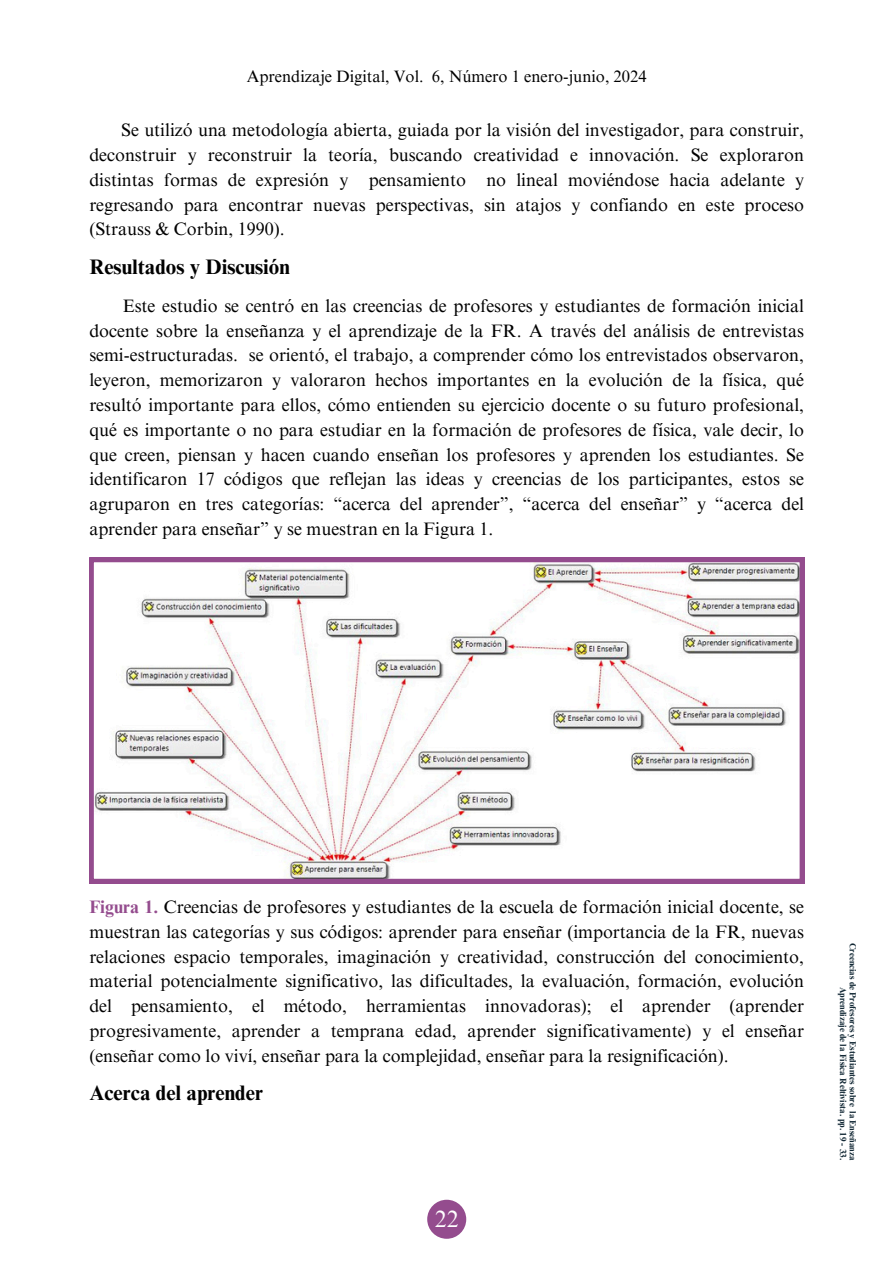
<style>
.page{position:relative;width:893px;height:1264px;background:#fff}
.page>*{position:absolute;margin:0;border:0;box-sizing:border-box;transform-origin:0 0}
.t1{font:23.55px "Times NRMT Pro";color:#fff}
.t2{font:700 21px "Times NRMT Pro";color:#000}
.t3{font:18px/24.8px "Times NRMT Pro";color:#000;text-align:justify}
.t4{font:16.5px "Times NRMT Pro";color:#000}
.t5{font:700 9px/9.8px "Times NRMT Pro";color:#122835;text-align:right}
.s1{font-weight:700;color:#944c8e}
</style>
<div class="page">
<svg style="left:89px;top:557px;width:715px;height:326px"></svg>
<div style="left:427px;top:1199px;width:39px;height:39px;background:#944c8e;border-radius:50%"></div>
<p class="t4" style="left:247px;top:70px;width:401px">Aprendizaje Digital, Vol. 6, Número 1 enero-junio, 2024</p>
<p class="t3" style="left:89px;top:120px;width:716px;text-indent:32px">Se utilizó una metodología abierta, guiada por la visión del investigador, para construir, deconstruir y reconstruir la teoría, buscando creatividad e innovación. Se exploraron distintas formas de expresión y pensamiento no lineal moviéndose hacia adelante y regresando para encontrar nuevas perspectivas, sin atajos y confiando en este proceso (Strauss &amp; Corbin, 1990).</p>
<p class="t2" style="left:89px;top:259px;width:202px">Resultados y Discusión</p>
<p class="t3" style="left:89px;top:296px;width:716px;text-indent:33px">Este estudio se centró en las creencias de profesores y estudiantes de formación inicial docente sobre la enseñanza y el aprendizaje de la FR. A través del análisis de entrevistas semi-estructuradas. se orientó, el trabajo, a comprender cómo los entrevistados observaron, leyeron, memorizaron y valoraron hechos importantes en la evolución de la física, qué resultó importante para ellos, cómo entienden su ejercicio docente o su futuro profesional, qué es importante o no para estudiar en la formación de profesores de física, vale decir, lo que creen, piensan y hacen cuando enseñan los profesores y aprenden los estudiantes. Se identificaron 17 códigos que reflejan las ideas y creencias de los participantes, estos se agruparon en tres categorías: “acerca del aprender”, “acerca del enseñar” y “acerca del aprender para enseñar” y se muestran en la Figura 1.</p>
<p class="t3" style="left:89px;top:896px;width:716px"><span class="s1">Figura 1.</span> Creencias de profesores y estudiantes de la escuela de formación inicial docente, se muestran las categorías y sus códigos: aprender para enseñar (importancia de la FR, nuevas relaciones espacio temporales, imaginación y creatividad, construcción del conocimiento, material potencialmente significativo, las dificultades, la evaluación, formación, evolución del pensamiento, el método, herramientas innovadoras); el aprender (aprender progresivamente, aprender a temprana edad, aprender significativamente) y el enseñar (enseñar como lo viví, enseñar para la complejidad, enseñar para la resignificación).</p>
<p class="t2" style="left:89px;top:1085px;width:175px">Acerca del aprender</p>
<h1 class="t1" style="left:435px;top:1210px;width:25px">22</h1>
<p class="t5" style="left:856px;top:942px;width:219px;rotate:90deg">Creencias de Profesores y Estudiantes sobre la Enseñanza<br>Aprendizaje de la Física Reltivista. pp. 19 - 33.</p>
</div>
